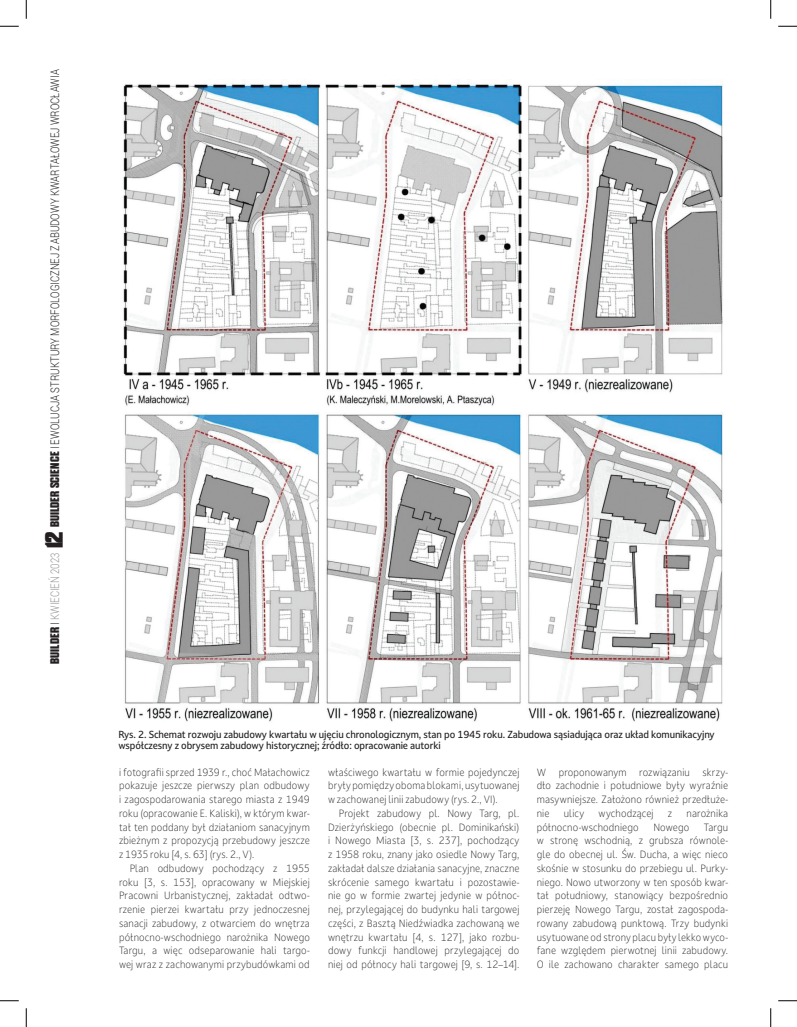
<style>
.page{position:relative;width:797px;height:1027px;background:#fff}
.page>*{position:absolute;margin:0;border:0;box-sizing:border-box;transform-origin:0 0}
.t1{font:300 11.88px "Roboto";letter-spacing:.005em;color:#231f20;scale:.8 1}
.TEKST_PODSTAWOWY{font:300 10px/13.8px "Darkmode On CC";letter-spacing:.01em;color:#231f20;text-align:justify;scale:.93 1}
.TEKST_PODSTAWOWY-2{font:300 10px/13.8px "Darkmode On CC";letter-spacing:.01em;color:#231f20;text-align:justify;scale:.92 1}
.FOTO_PODPIS{font:500 9.75px/11.2px "Darkmode On CC";letter-spacing:-.015em;color:#231f20;scale:.95 1}
.s1{font-family:"Dharma Gothic E";font-weight:700;font-stretch:expanded;font-size:12.5px}
.s2{color:#939598}
.s3{font-family:"Dharma Gothic E";font-weight:800;font-size:25px}
</style>
<div class="page">
<img style="left:123px;top:82px;width:600px;height:640px">
<svg style="left:0;top:25px;width:19px;height:2px"></svg>
<svg style="left:778px;top:25px;width:19px;height:2px"></svg>
<svg style="left:0;top:1000px;width:19px;height:1px"></svg>
<svg style="left:778px;top:1000px;width:19px;height:1px"></svg>
<svg style="left:25px;top:0;width:2px;height:19px"></svg>
<svg style="left:25px;top:1008px;width:2px;height:19px"></svg>
<svg style="left:770px;top:0;width:1px;height:19px"></svg>
<svg style="left:770px;top:1008px;width:1px;height:19px"></svg>
<p class="t1" style="left:47px;top:664px;width:745px;rotate:-90deg"><span class="s1">BUILDER</span> I <span class="s2">KWIECIEŃ 2023</span> <span class="s3">12</span> <span class="s1">BUILDER SCIENCE</span> I EWOLUCJA STRUKTURY MORFOLOGICZNEJ ZABUDOWY KWARTAŁOWEJ WROCŁAWIA</p>
<p class="FOTO_PODPIS" style="left:118px;top:729px;width:629px">Rys. 2. Schemat rozwoju zabudowy kwartału w ujęciu chronologicznym, stan po 1945 roku. Zabudowa sąsiadująca oraz układ komunikacyjny współczesny z obrysem zabudowy historycznej; źródło: opracowanie autorki</p>
<p class="TEKST_PODSTAWOWY-2" style="left:119px;top:765px;width:209px">i fotografii sprzed 1939 r., choć Małachowicz pokazuje jeszcze pierwszy plan odbudowy i zagospodarowania starego miasta z 1949 roku (opracowanie E. Kaliski), w którym kwar&shy;tał ten poddany był działaniom sanacyjnym zbieżnym z propozycją przebudowy jeszcze z 1935 roku [4, s. 63] (rys. 2., V).</p>
<p class="TEKST_PODSTAWOWY" style="left:119px;top:861px;width:207px;text-indent:11px">Plan odbudowy pochodzący z 1955 roku [3, s. 153], opracowany w Miejskiej Pracowni Urbanistycznej, zakładał odtwo&shy;rzenie pierzei kwartału przy jednoczesnej sanacji zabudowy, z otwarciem do wnętrza północno-wschodniego narożnika Nowego Targu, a więc odseparowanie hali targo&shy;wej wraz z zachowanymi przybudówkami od</p>
<p class="TEKST_PODSTAWOWY" style="left:328px;top:765px;width:207px">właściwego kwartału w formie pojedynczej bryły pomiędzy oboma blokami, usytuowanej w zachowanej linii zabudowy (rys. 2., VI).</p>
<p class="TEKST_PODSTAWOWY" style="left:328px;top:806px;width:207px;text-indent:11px">Projekt zabudowy pl. Nowy Targ, pl.<br>Dzierżyńskiego (obecnie pl. Dominikański) i Nowego Miasta [3, s. 237], pochodzący z 1958 roku, znany jako osiedle Nowy Targ, zakładał dalsze działania sanacyjne, znaczne skrócenie samego kwartału i pozostawie&shy;nie go w formie zwartej jedynie w północ&shy;nej, przylegającej do budynku hali targowej części, z Basztą Niedźwiadka zachowaną we wnętrzu kwartału [4, s. 127], jako rozbu&shy;dowy funkcji handlowej przylegającej do niej od północy hali targowej [9, s. 12–14].</p>
<p class="TEKST_PODSTAWOWY" style="left:536px;top:765px;width:207px">W proponowanym rozwiązaniu skrzy&shy;dło zachodnie i południowe były wyraźnie masywniejsze. Założono również przedłuże&shy;nie</p>
<p class="TEKST_PODSTAWOWY" style="left:563px;top:806px;width:24px">ulicy</p>
<p class="TEKST_PODSTAWOWY" style="left:598px;top:806px;width:61px">wychodzącej</p>
<p class="TEKST_PODSTAWOWY" style="left:668px;top:806px;width:6px">z</p>
<p class="TEKST_PODSTAWOWY" style="left:686px;top:806px;width:46px">narożnika</p>
<p class="TEKST_PODSTAWOWY" style="left:536px;top:820px;width:111px">północno-wschodniego</p>
<p class="TEKST_PODSTAWOWY" style="left:653px;top:820px;width:40px">Nowego</p>
<p class="TEKST_PODSTAWOWY" style="left:536px;top:820px;width:207px;text-indent:167px">Targu w stronę wschodnią, z grubsza równole&shy;gle do obecnej ul. Św. Ducha, a więc nieco skośnie w stosunku do przebiegu ul. Purky&shy;niego. Nowo utworzony w ten sposób kwar&shy;tał południowy, stanowiący bezpośrednio pierzeję Nowego Targu, został zagospoda&shy;rowany zabudową punktową. Trzy budynki usytuowane od strony placu były lekko wyco&shy;fane względem pierwotnej linii zabudowy.<br>O ile zachowano charakter samego placu</p>
</div>
